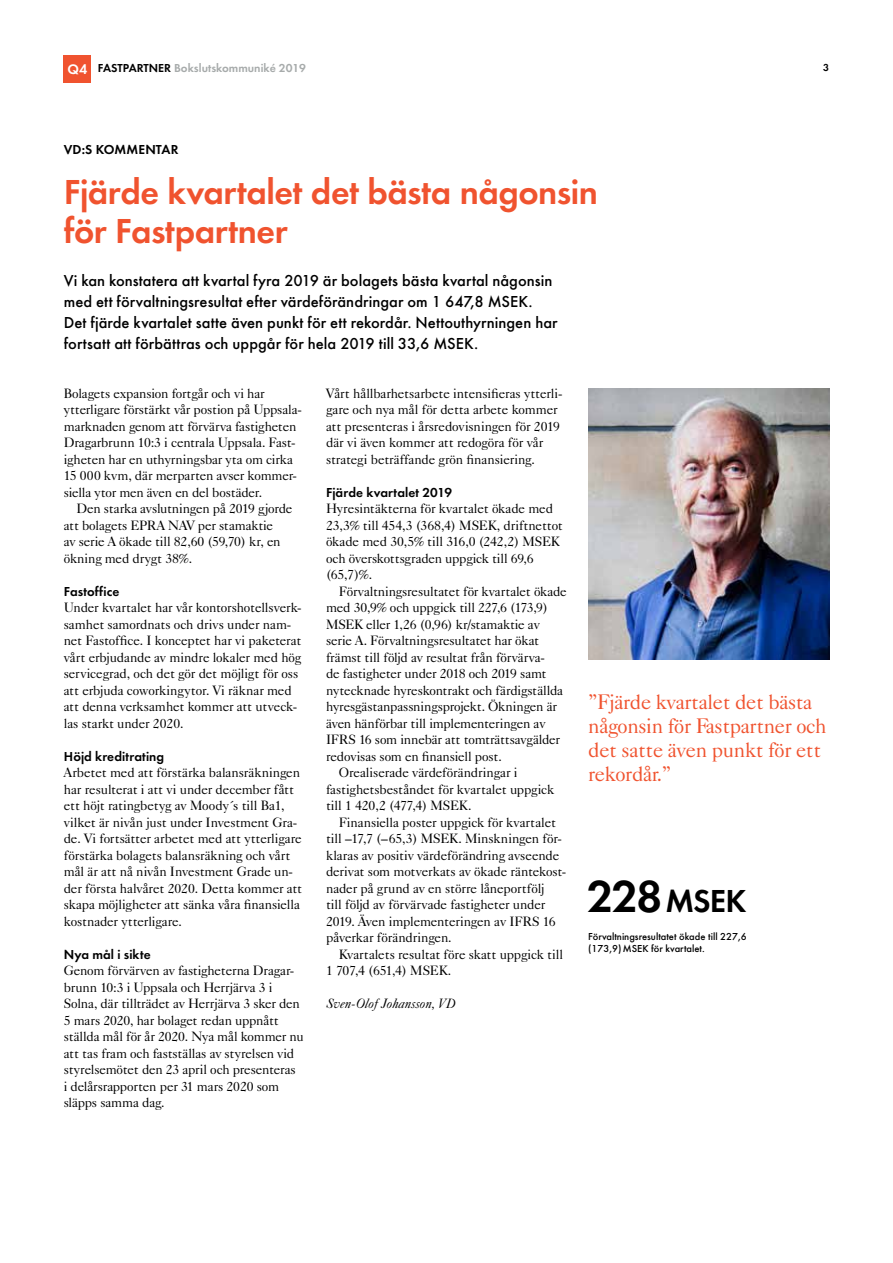
<style>
.page{position:relative;width:893px;height:1263px;background:#fff}
.page>*{position:absolute;margin:0;border:0;box-sizing:border-box;transform-origin:0 0}
.t1{font:600 36px/39px "Futura EFTU";letter-spacing:-.01em;color:#f0532f}
.t2{font:600 33px "Futura EFTU";color:#000}
.t3{font:21px/24px "Caslon 540 BT";letter-spacing:-.015em;color:#f0532f}
.t4{font:500 16.5px/21px "Futura EFTU";letter-spacing:.005em;color:#000}
.t5{font:13.5px/16.5px "Caslon 540 BT";letter-spacing:-.005em;color:#000}
.t6{font:600 13.5px "Futura EFTU";letter-spacing:.01em;color:#000}
.t7{font:italic 13.5px "Caslon 540 BT";letter-spacing:.015em;color:#000}
.t8{font:600 12px "Futura EFTU";color:#a7abab}
.t9{font:500 10.5px/12px "Futura EFTU";color:#000}
.t10{font:600 10.5px "Futura EFTU";color:#000}
.s1{font-size:14.4px;color:#fff}
.s2{color:#000}
.s3{font-size:46.5px}
</style>
<div class="page">
<div style="left:64px;top:55px;width:27px;height:27px;background:#f0532f"></div>
<img style="left:588px;top:388px;width:241px;height:271px">
<p class="t8" style="left:68px;top:61px;width:240px"><span class="s1">Q4</span> <span class="s2">FASTPARTNER</span> Bokslutskommuniké 2019</p>
<p class="t10" style="left:823px;top:61px;width:7px">3</p>
<p class="t6" style="left:64px;top:141px;width:116px">VD:S KOMMENTAR</p>
<h1 class="t1" style="left:64px;top:172px;width:536px">Fjärde kvartalet det bästa någonsin för Fastpartner</h1>
<p class="t4" style="left:64px;top:270px;width:495px">Vi kan konstatera att kvartal fyra 2019 är bolagets bästa kvartal någonsin med ett förvaltningsresultat efter värdeförändringar om 1 647,8 MSEK.<br>Det fjärde kvartalet satte även punkt för ett rekordår. Nettouthyrningen har fortsatt att förbättras och uppgår för hela 2019 till 33,6 MSEK.</p>
<p class="t5" style="left:64px;top:385px;width:240px">Bolagets expansion fortgår och vi har ytterligare förstärkt vår postion på Uppsala&shy;marknaden genom att förvärva fastigheten Dragarbrunn 10:3 i centrala Uppsala. Fast&shy;igheten har en uthyrningsbar yta om cirka 15 000 kvm, där merparten avser kommer&shy;siella ytor men även en del bostäder.</p>
<p class="t5" style="left:64px;top:500px;width:230px;text-indent:13px">Den starka avslutningen på 2019 gjorde att bolagets EPRA NAV per stamaktie<br>av serie A ökade till 82,60 (59,70) kr, en ökning med drygt 38%.</p>
<p class="t6" style="left:64px;top:583px;width:57px">Fastoffice</p>
<p class="t5" style="left:64px;top:599px;width:239px">Under kvartalet har vår kontorshotellsverk&shy;samhet samordnats och drivs under nam&shy;net Fastoffice. I konceptet har vi paketerat vårt erbjudande av mindre lokaler med hög servicegrad, och det gör det möjligt för oss att erbjuda coworkingytor. Vi räknar med att denna verksamhet kommer att utveck&shy;las starkt under 2020.</p>
<p class="t6" style="left:64px;top:748px;width:102px">Höjd kreditrating</p>
<p class="t5" style="left:64px;top:764px;width:240px">Arbetet med att förstärka balansräkningen har resulterat i att vi under december fått ett höjt ratingbetyg av Moody´s till Ba1, vilket är nivån just under Investment Gra&shy;de. Vi fortsätter arbetet med att ytterligare förstärka bolagets balansräkning och vårt mål är att nå nivån Investment Grade un&shy;der första halvåret 2020. Detta kommer att skapa möjligheter att sänka våra finansiella kostnader ytterligare.</p>
<p class="t6" style="left:64px;top:946px;width:89px">Nya mål i sikte</p>
<p class="t5" style="left:64px;top:962px;width:241px">Genom förvärven av fastigheterna Dragar&shy;brunn 10:3 i Uppsala och Herrjärva 3 i Solna, där tillträdet av Herrjärva 3 sker den 5 mars 2020, har bolaget redan uppnått ställda mål för år 2020. Nya mål kommer nu att tas fram och fastställas av styrelsen vid styrelsemötet den 23 april och presenteras<br>i delårsrapporten per 31 mars 2020 som släpps samma dag.</p>
<p class="t5" style="left:326px;top:385px;width:238px">Vårt hållbarhetsarbete intensifieras ytterli&shy;gare och nya mål för detta arbete kommer att presenteras i årsredovisningen för 2019 där vi även kommer att redogöra för vår strategi beträffande grön finansiering.</p>
<p class="t6" style="left:326px;top:484px;width:127px">Fjärde kvartalet 2019</p>
<p class="t5" style="left:326px;top:500px;width:238px">Hyresintäkterna för kvartalet ökade med 23,3% till 454,3 (368,4) MSEK, driftnettot ökade med 30,5% till 316,0 (242,2) MSEK och överskottsgraden uppgick till 69,6 (65,7)%.</p>
<p class="t5" style="left:339px;top:583px;width:230px">Förvaltningsresultatet för kvartalet ökade</p>
<p class="t5" style="left:326px;top:599px;width:223px">med 30,9% och uppgick till 227,6 (173,9)</p>
<p class="t5" style="left:326px;top:616px;width:215px">MSEK eller 1,26 (0,96) kr/stamaktie av</p>
<p class="t5" style="left:326px;top:632px;width:215px">serie A. Förvaltningsresultatet har ökat</p>
<p class="t5" style="left:326px;top:649px;width:220px">främst till följd av resultat från förvärva-</p>
<p class="t5" style="left:326px;top:665px;width:222px">de fastigheter under 2018 och 2019 samt</p>
<p class="t5" style="left:326px;top:682px;width:239px">nytecknade hyreskontrakt och färdigställda</p>
<p class="t5" style="left:326px;top:698px;width:232px">hyresgästanpassningsprojekt. Ökningen är</p>
<p class="t5" style="left:326px;top:715px;width:221px">även hänförbar till implementeringen av</p>
<p class="t5" style="left:326px;top:731px;width:236px">IFRS 16 som innebär att tomträttsavgälder</p>
<p class="t5" style="left:326px;top:748px;width:177px">redovisas som en finansiell post.</p>
<p class="t5" style="left:339px;top:764px;width:180px">Orealiserade värdeförändringar i</p>
<p class="t5" style="left:326px;top:781px;width:230px">fastighetsbeståndet för kvartalet uppgick</p>
<p class="t5" style="left:326px;top:797px;width:147px">till 1 420,2 (477,4) MSEK.</p>
<p class="t5" style="left:339px;top:814px;width:219px">Finansiella poster uppgick för kvartalet</p>
<p class="t5" style="left:326px;top:830px;width:237px">till –17,7 (–65,3) MSEK. Minskningen för-</p>
<p class="t5" style="left:326px;top:847px;width:235px">klaras av positiv värdeförändring avseende</p>
<p class="t5" style="left:326px;top:863px;width:242px">derivat som motverkats av ökade räntekost-</p>
<p class="t5" style="left:326px;top:880px;width:220px">nader på grund av en större låneportfölj</p>
<p class="t5" style="left:326px;top:896px;width:221px">till följd av förvärvade fastigheter under</p>
<p class="t5" style="left:326px;top:913px;width:231px">2019. Även implementeringen av IFRS 16</p>
<p class="t5" style="left:326px;top:929px;width:127px">påverkar förändringen.</p>
<p class="t5" style="left:339px;top:946px;width:226px">Kvartalets resultat före skatt uppgick till</p>
<p class="t5" style="left:326px;top:962px;width:127px">1 707,4 (651,4) MSEK.</p>
<p class="t7" style="left:326px;top:995px;width:131px">Sven-Olof Johansson, VD</p>
<h3 class="t3" style="left:588px;top:690px;width:240px">”Fjärde kvartalet det bästa någonsin för Fastpartner och det satte även punkt för ett rekordår.”</h3>
<h2 class="t2" style="left:587px;top:881px;width:161px"><span class="s3">228</span>MSEK</h2>
<p class="t9" style="left:588px;top:930px;width:160px">Förvaltningsresultatet ökade till 227,6 (173,9)MSEK för kvartalet.</p>
</div>
